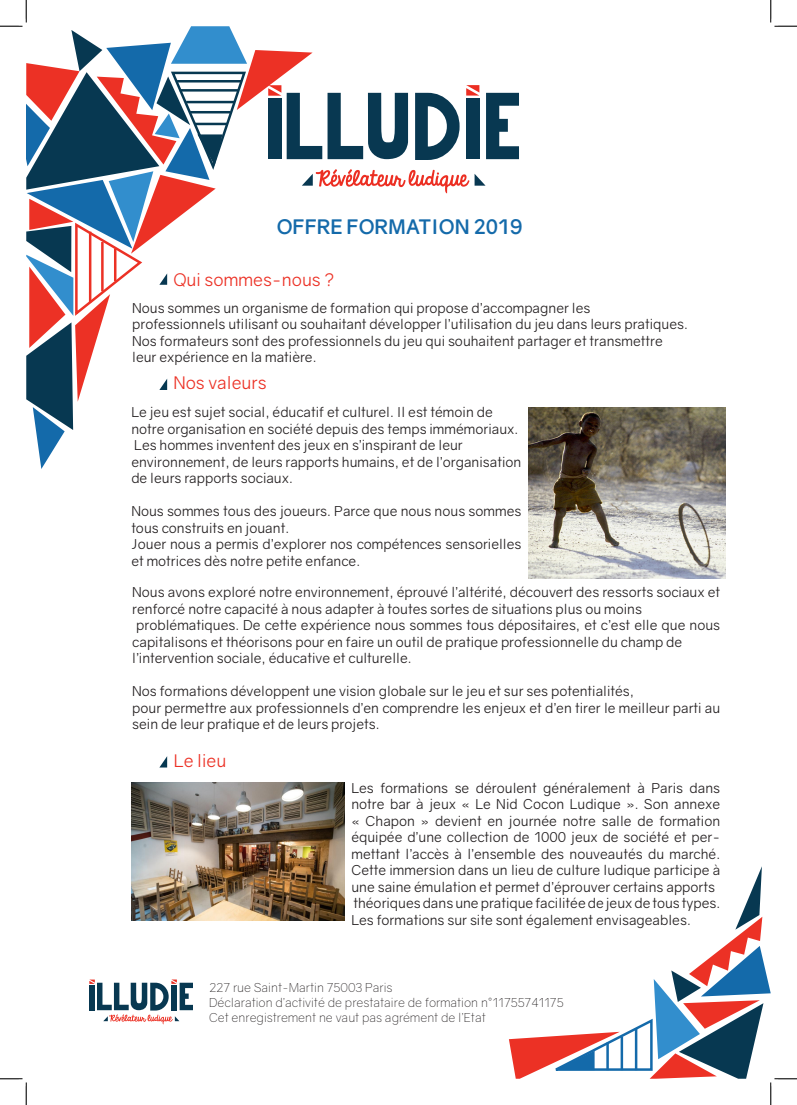
<style>
.page{position:relative;width:797px;height:1105px;background:#fff}
.page>*{position:absolute;margin:0;border:0;box-sizing:border-box;transform-origin:0 0}
.t1{font:700 20px "Gravity";color:#146aaa}
.t2{font:17.5px "Gravity";color:#ec3125}
.t3{font:13.75px/16.5px "Gravity";color:#231f20}
.t4{font:300 12.5px/15px "Gravity";color:#231f20}
</style>
<div class="page">
<svg style="left:90px;top:979px;width:103px;height:45px"></svg>
<svg style="left:159px;top:756px;width:8px;height:11px"></svg>
<img style="left:529px;top:407px;width:196px;height:171px">
<img style="left:131px;top:782px;width:213px;height:139px">
<svg style="left:0;top:0;width:519px;height:469px"></svg>
<svg style="left:0;top:1078px;width:27px;height:27px"></svg>
<svg style="left:770px;top:0;width:27px;height:27px"></svg>
<svg style="left:509px;top:866px;width:288px;height:239px"></svg>
<p class="t1" style="left:277px;top:214px;width:247px">OFFRE FORMATION 2019</p>
<p class="t2" style="left:173px;top:269px;width:162px">Qui sommes-nous ?</p>
<p class="t3" style="left:132px;top:299px;width:459px">Nous sommes un organisme de formation qui propose d’accompagner les</p>
<p class="t3" style="left:132px;top:316px;width:557px">professionnels utilisant ou souhaitant développer l’utilisation du jeu dans leurs pratiques.</p>
<p class="t3" style="left:132px;top:332px;width:532px">Nos formateurs sont des professionnels du jeu qui souhaitent partager et transmettre</p>
<p class="t3" style="left:132px;top:349px;width:186px">leur expérience en la matière.</p>
<p class="t2" style="left:173px;top:372px;width:95px">Nos valeurs</p>
<p class="t3" style="left:131px;top:404px;width:363px">Le jeu est sujet social, éducatif et culturel. Il est témoin de</p>
<p class="t3" style="left:131px;top:421px;width:388px">notre organisation en société depuis des temps immémoriaux.</p>
<p class="t3" style="left:134px;top:437px;width:330px">Les hommes inventent des jeux en s’inspirant de leur</p>
<p class="t3" style="left:131px;top:454px;width:391px">environnement, de leurs rapports humains, et de l’organisation</p>
<p class="t3" style="left:131px;top:470px;width:163px">de leurs rapports sociaux.</p>
<p class="t3" style="left:131px;top:503px;width:391px">Nous sommes tous des joueurs. Parce que nous nous sommes tous construits en jouant.</p>
<p class="t3" style="left:131px;top:536px;width:391px">Jouer nous a permis d’explorer nos compétences sensorielles et motrices dès notre petite enfance.</p>
<p class="t3" style="left:132px;top:584px;width:589px">Nous avons exploré notre environnement, éprouvé l’altérité, découvert des ressorts sociaux et renforcé notre capacité à nous adapter à toutes sortes de situations plus ou moins</p>
<p class="t3" style="left:132px;top:617px;width:589px">problématiques. De cette expérience nous sommes tous dépositaires, et c’est elle que nous capitalisons et théorisons pour en faire un outil de pratique professionnelle du champ de</p>
<p class="t3" style="left:132px;top:650px;width:281px">l’intervention sociale, éducative et culturelle.</p>
<p class="t3" style="left:132px;top:683px;width:503px">Nos formations développent une vision globale sur le jeu et sur ses potentialités,</p>
<p class="t3" style="left:132px;top:699px;width:589px">pour permettre aux professionnels d’en comprendre les enjeux et d’en tirer le meilleur parti au sein de leur pratique et de leurs projets.</p>
<p class="t2" style="left:174px;top:750px;width:54px">Le lieu</p>
<p class="t3" style="left:351px;top:779px;width:370px;text-align:justify">Les formations se déroulent généralement à Paris dans notre bar à jeux « Le Nid Cocon Ludique ». Son annexe « Chapon » devient en journée notre salle de formation équipée d’une collection de 1000 jeux de société et per&shy;mettant l’accès à l’ensemble des nouveautés du marché.<br>Cette immersion dans un lieu de culture ludique participe à une saine émulation et permet d’éprouver certains apports</p>
<p class="t3" style="left:353px;top:895px;width:368px">théoriques dans une pratique facilitée de jeux de tous types.</p>
<p class="t3" style="left:351px;top:911px;width:341px">Les formations sur site sont également envisageables.</p>
<p class="t4" style="left:209px;top:979px;width:356px">227 rue Saint-Martin 75003 Paris<br>Déclaration d’activité de prestataire de formation n°11755741175<br>Cet enregistrement ne vaut pas agrément de l’Etat</p>
</div>
